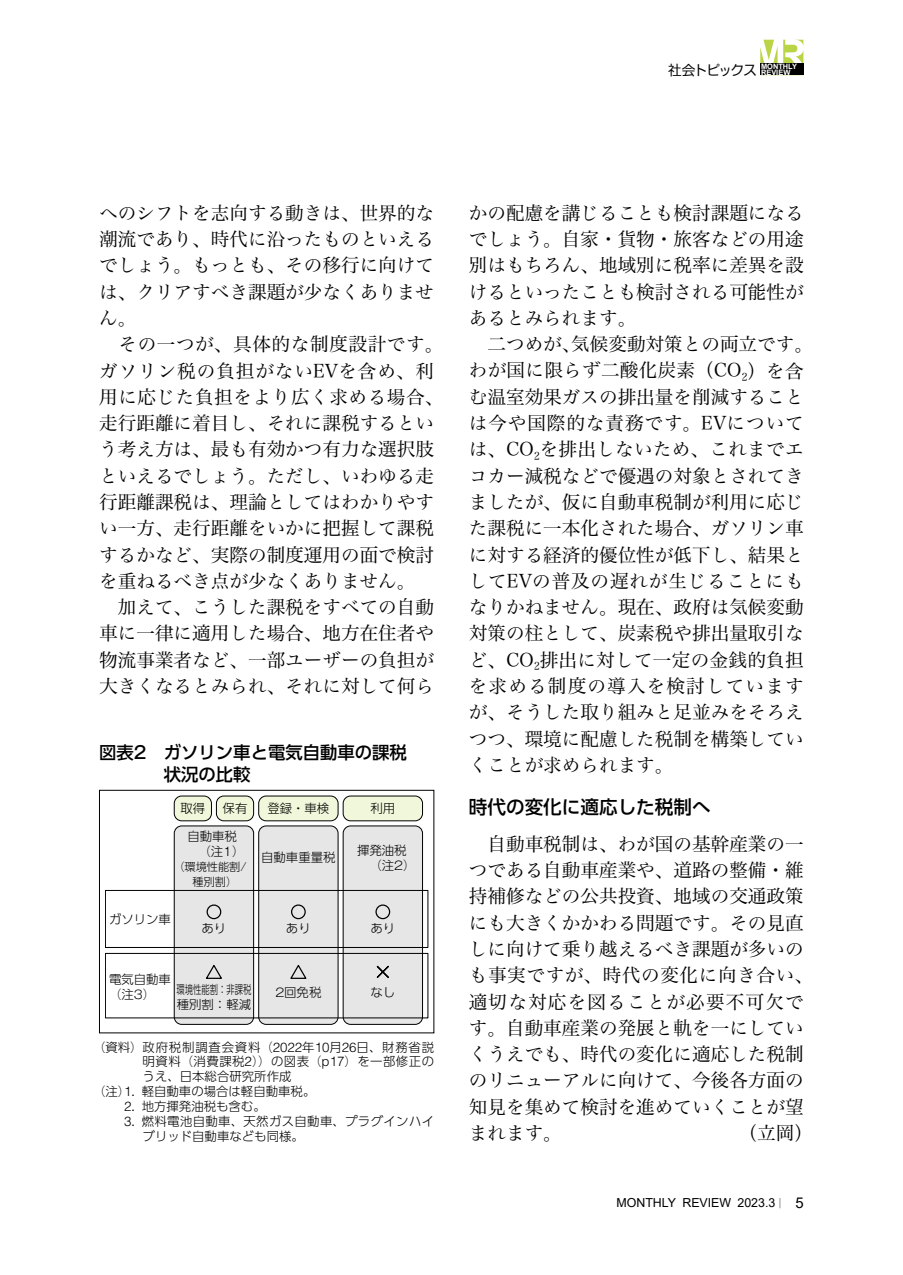
<style>
.page{position:relative;width:903px;height:1275px;background:#fff}
.page>*{position:absolute;margin:0;border:0;box-sizing:border-box;transform-origin:0 0}
.t1{font:18.55px/26.2px "Hiragino Serif Pr 6 N W3";color:#000}
.t2{font:500 18.55px "UD Shin Go Pr 6 N";color:#000}
.t3{font:500 17.32px/21px "UD Shin Go Pr 6 N";color:#000}
.t4{font:100 13.65px "PN Go IWA";letter-spacing:-.1em;color:#000}
.t5{font:300 12.42px "UD Shin Go Pr 6 N";color:#000}
.t6{font:300 12.42px "UD Shin Go Pr 6 N";letter-spacing:.06em;color:#000}
.t7{font:300 12.42px "UD Shin Go Pr 6 N";letter-spacing:.035em;color:#000}
.t8{font:300 12.42px "UD Shin Go Pr 6 N";letter-spacing:.03em;color:#000}
.t9{font:12.42px "Arial";color:#000}
.t10{font:300 12.42px "Koz Go Pr 6 N";color:#000}
.t11{font:300 12.08px/14.5px "UD Shin Go Pr 6 N";color:#000;scale:.69 1}
.t12{font:300 11.2px/14.9px "UD Shin Go Pr 6 N";color:#000}
.t13{font:700 7.52px "Arial";color:#fff}
.s1{font-family:"Gothic MB101 Pr 6 N"}
.s2{font-family:"UD Shin Go Pr 6 N"}
.s3{font-family:"Gothic MB101 Pr 6 N";font-size:11.72px}
.s4{font-family:"Koz Go Pr 6 N"}
.s5{font-family:"Helvetica";font-size:13.3px}
.s6{font-family:"Hiragino Serif Pr 6 N W3";font-size:10.15px;color:#9fa0a0}
.s7{font-size:14.88px}
</style>
<div class="page">
<svg style="left:760px;top:40px;width:43px;height:24px"></svg>
<div style="left:760px;top:64px;width:43px;height:11px;background:#000"></div>
<div style="left:174px;top:796px;width:37px;height:25px;background:#f1f7da;border-radius:7px"></div>
<div style="left:174px;top:796px;width:38px;height:25px;border:1px solid #000;border-radius:7px"></div>
<div style="left:216px;top:796px;width:38px;height:25px;background:#f1f7da;border-radius:7px"></div>
<div style="left:216px;top:796px;width:38px;height:25px;border:1px solid #000;border-radius:7px"></div>
<div style="left:259px;top:796px;width:79px;height:25px;background:#f1f7da;border-radius:7px"></div>
<div style="left:258px;top:796px;width:80px;height:25px;border:1px solid #000;border-radius:7px"></div>
<div style="left:343px;top:796px;width:79px;height:25px;background:#f1f7da;border-radius:7px"></div>
<div style="left:343px;top:796px;width:80px;height:25px;border:1px solid #000;border-radius:7px"></div>
<div style="left:343px;top:826px;width:79px;height:198px;background:#e6e6e6;border-radius:7px"></div>
<div style="left:343px;top:826px;width:80px;height:199px;border:1px solid #000;border-radius:7px"></div>
<div style="left:259px;top:826px;width:79px;height:198px;background:#e6e6e6;border-radius:7px"></div>
<div style="left:258px;top:826px;width:80px;height:199px;border:1px solid #000;border-radius:7px"></div>
<div style="left:174px;top:826px;width:80px;height:198px;background:#e6e6e6;border-radius:7px"></div>
<div style="left:174px;top:826px;width:80px;height:199px;border:1px solid #000;border-radius:7px"></div>
<div style="left:207px;top:904px;width:14px;height:15px;border:1px solid #000;border-radius:50%"></div>
<div style="left:291px;top:904px;width:15px;height:15px;border:1px solid #000;border-radius:50%"></div>
<div style="left:375px;top:904px;width:15px;height:15px;border:1px solid #000;border-radius:50%"></div>
<svg style="left:206px;top:965px;width:16px;height:14px"></svg>
<svg style="left:290px;top:965px;width:17px;height:14px"></svg>
<svg style="left:376px;top:965px;width:13px;height:13px"></svg>
<div style="left:105px;top:890px;width:323px;height:58px;border:1px solid #000"></div>
<div style="left:105px;top:953px;width:323px;height:65px;border:1px solid #000"></div>
<div style="left:99px;top:790px;width:335px;height:243px;border:1px solid #000"></div>
<p class="t4" style="left:668px;top:63px;width:130px">社会トピックス <sup>MONTHLY</sup></p>
<p class="t13" style="left:761px;top:67px;width:31px">REVIEW</p>
<p class="t1" style="left:99px;top:198px;width:346px">へのシフトを志向する動きは、世界的な潮流であり、時代に沿ったものといえるでしょう。もっとも、その移行に向けては、クリアすべき課題が少なくありません。<br>　その一つが、具体的な制度設計です。ガソリン税の負担がないEVを含め、利用に応じた負担をより広く求める場合、走行距離に着目し、それに課税するという考え方は、最も有効かつ有力な選択肢といえるでしょう。ただし、いわゆる走行距離課税は、理論としてはわかりやすい一方、走行距離をいかに把握して課税するかなど、実際の制度運用の面で検討を重ねるべき点が少なくありません。<br>　加えて、こうした課税をすべての自動車に一律に適用した場合、地方在住者や物流事業者など、一部ユーザーの負担が大きくなるとみられ、それに対して何ら</p>
<p class="t1" style="left:469px;top:198px;width:346px">かの配慮を講じることも検討課題になるでしょう。自家・貨物・旅客などの用途別はもちろん、地域別に税率に差異を設けるといったことも検討される可能性があるとみられます。<br>　二つめが、気候変動対策との両立です。わが国に限らず二酸化炭素（CO<sub>2</sub>）を含む温室効果ガスの排出量を削減することは今や国際的な責務です。EVについては、CO<sub>2</sub>を排出しないため、これまでエコカー減税などで優遇の対象とされてきましたが、仮に自動車税制が利用に応じた課税に一本化された場合、ガソリン車に対する経済的優位性が低下し、結果としてEVの普及の遅れが生じることにもなりかねません。現在、政府は気候変動対策の柱として、炭素税や排出量取引など、CO<sub>2</sub>排出に対して一定の金銭的負担を求める制度の導入を検討していますが、そうした取り組みと足並みをそろえつつ、環境に配慮した税制を構築していくことが求められます。</p>
<p class="t2" style="left:469px;top:791px;width:243px">時代の変化に適応した税制へ</p>
<p class="t1" style="left:469px;top:829px;width:346px">　自動車税制は、わが国の基幹産業の一つである自動車産業や、道路の整備・維持補修などの公共投資、地域の交通政策にも大きくかかわる問題です。その見直しに向けて乗り越えるべき課題が多いのも事実ですが、時代の変化に向き合い、適切な対応を図ることが必要不可欠です。自動車産業の発展と軌を一にしていくうえでも、時代の変化に適応した税制のリニューアルに向けて、今後各方面の知見を集めて検討を進めていくことが望まれます。</p>
<p class="t3" style="left:164px;top:742px;width:245px;text-indent:-65px">図表<span class="s1">2</span> ガソリン車と電気自動車の課税状況の比較</p>
<p class="t5" style="left:180px;top:799px;width:26px">取得</p>
<p class="t5" style="left:223px;top:799px;width:26px">保有</p>
<p class="t5" style="left:267px;top:799px;width:64px">登録・車検</p>
<p class="t5" style="left:370px;top:799px;width:26px">利用</p>
<p class="t5" style="left:187px;top:826px;width:51px">自動車税</p>
<p class="t10" style="left:198px;top:844px;width:48px">（<span class="s2">注</span><span class="s3">1</span>）</p>
<p class="t12" style="left:193px;top:859px;width:55px;text-indent:-19px"><span class="s4">（</span>環境性能割<span class="s1">/</span>種別割<span class="s4">）</span></p>
<p class="t5" style="left:357px;top:840px;width:51px">揮発油税</p>
<p class="t10" style="left:369px;top:858px;width:48px">（<span class="s2">注</span><span class="s3">2</span>）</p>
<p class="t5" style="left:261px;top:847px;width:76px">自動車重量税</p>
<p class="t5" style="left:109px;top:909px;width:64px">ガソリン車</p>
<p class="t5" style="left:202px;top:919px;width:26px">あり</p>
<p class="t5" style="left:286px;top:919px;width:26px">あり</p>
<p class="t5" style="left:370px;top:919px;width:26px">あり</p>
<p class="t5" style="left:109px;top:970px;width:64px">電気自動車</p>
<p class="t10" style="left:109px;top:988px;width:48px">（<span class="s2">注</span><span class="s3">3</span>）</p>
<p class="t11" style="left:177px;top:982px;width:110px">環境性能割：非課税種別割：軽減</p>
<p class="t5" style="left:275px;top:983px;width:48px"><span class="s3">2</span>回免税</p>
<p class="t5" style="left:370px;top:983px;width:26px">なし</p>
<p class="t6" style="left:93px;top:1037px;width:343px"><span class="s4">（</span>資料<span class="s4">）</span>政府税制調査会資料<span class="s4">（</span><span class="s5">2022</span>年<span class="s5">10</span>月<span class="s5">26</span>日、財務省説</p>
<p class="t7" style="left:143px;top:1052px;width:293px">明資料<span class="s4">（</span>消費課税<span class="s5">2</span><span class="s4">））</span>の図表<span class="s4">（</span><span class="s5">p17</span><span class="s4">）</span>を一部修正の</p>
<p class="t5" style="left:143px;top:1066px;width:150px">うえ、日本総合研究所作成</p>
<p class="t5" style="left:93px;top:1081px;width:224px"><span class="s4">（</span>注<span class="s4">）</span><span class="s5">1</span>．軽自動車の場合は軽自動車税。</p>
<p class="t5" style="left:124px;top:1096px;width:143px"><span class="s5">2</span>．地方揮発油税も含む。</p>
<p class="t8" style="left:124px;top:1111px;width:312px"><span class="s5">3</span>．燃料電池自動車、天然ガス自動車、プラグインハイ</p>
<p class="t5" style="left:143px;top:1126px;width:163px">ブリッド自動車なども同様。</p>
<p class="t1" style="left:739px;top:1118px;width:76px">（立岡）</p>
<p class="t9" style="left:616px;top:1194px;width:189px">MONTHLY REVIEW 2023.3<span class="s6">┃</span> <span class="s7">5</span></p>
</div>
